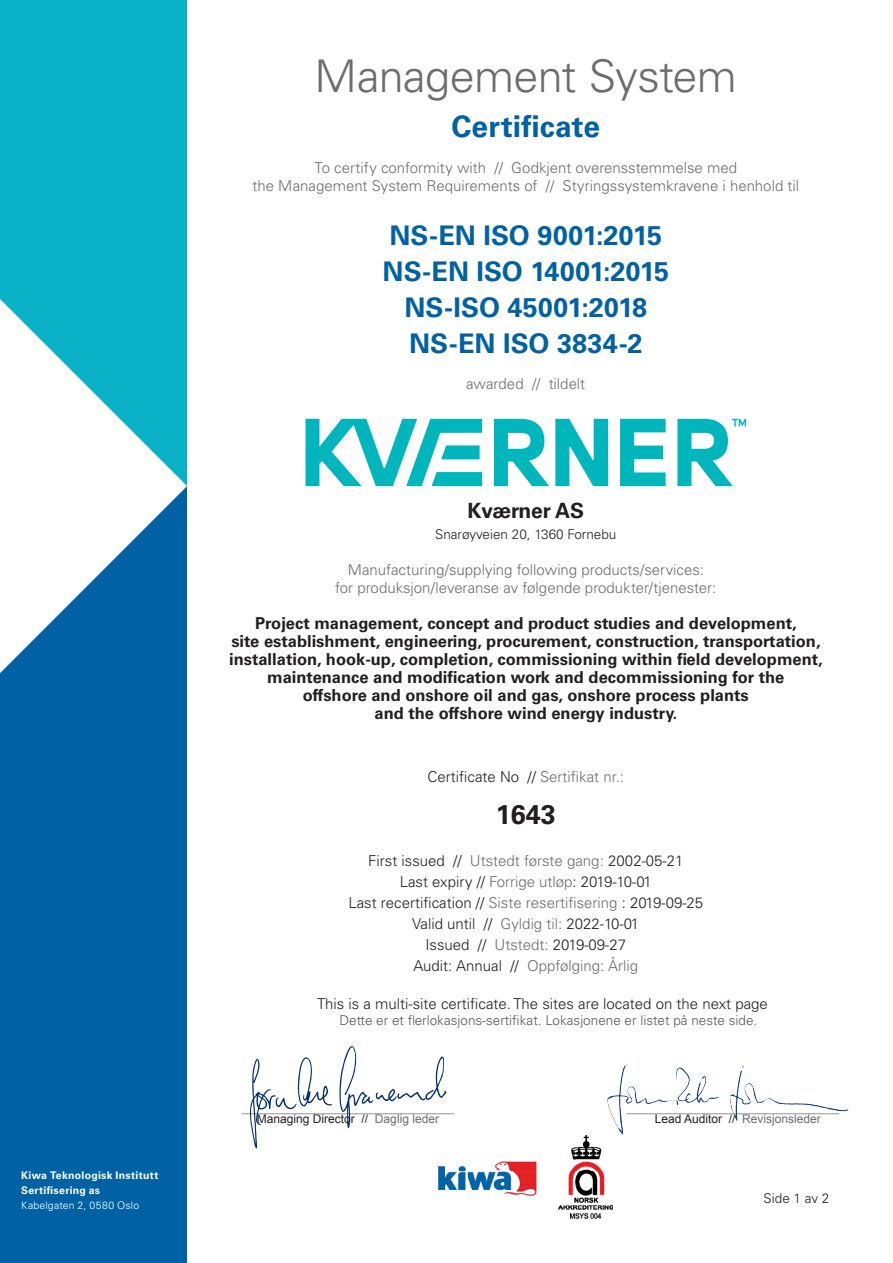
<style>
.page{position:relative;width:893px;height:1263px;background:#fff}
.page>*{position:absolute;margin:0;border:0;box-sizing:border-box;transform-origin:0 0}
.certificate_title{font:300 45px "Univers LT Std";letter-spacing:-.015em;color:#6c6d70}
.certificate{font:700 30px "Univers LT Std";letter-spacing:.005em;color:#0062a5}
.certificate-2{font:700 27px "Univers LT Std";color:#0062a5}
.t1{font:700 27px "Univers LT Std";color:#231f20}
.t2{font:700 21px "Univers LT Std";color:#231f20}
.t3{font:700 16.5px/18px "Univers LT Std";color:#231f20;text-align:center}
.t4{font:300 15px "Univers LT Std";color:#231f20}
.explanation_text{font:300 15px "Univers LT Std";color:#6c6d70}
.t5{font:300 13.5px "Univers LT Std";color:#57585a}
.t6{font:300 13.5px "Univers LT Std";color:#231f20}
.t7{font:12px "Arial";color:#231f20}
.t8{font:12px "Arial";color:#6c6d70}
.t9{font:700 10.5px/15px "Univers LT Std";letter-spacing:.025em;color:#fff}
.t10{font:300 10.5px "Univers LT Std";letter-spacing:.015em;color:#fff}
.s1{color:#6c6d70}
.s2{color:#231f20}
</style>
<div class="page">
<div style="left:0;top:486px;width:187px;height:777px;background:#0062a5"></div>
<div style="left:0;top:0;width:187px;height:486px;background:#09b1c7"></div>
<svg style="left:0;top:299px;width:187px;height:374px;fill:#fff"></svg>
<hr style="left:242px;top:1113px;width:212px;height:1px;background:#939598">
<img style="left:439px;top:1136px;width:174px;height:83px">
<svg style="left:339px;top:1046px;width:107px;height:82px"></svg>
<svg style="left:250px;top:1057px;width:82px;height:91px"></svg>
<img style="left:607px;top:1063px;width:242px;height:72px">
<svg style="left:494px;top:419px;width:55px;height:67px"></svg>
<svg style="left:555px;top:419px;width:53px;height:67px"></svg>
<svg style="left:677px;top:419px;width:69px;height:67px"></svg>
<svg style="left:620px;top:419px;width:46px;height:67px"></svg>
<svg style="left:305px;top:419px;width:177px;height:67px"></svg>
<p class="t9" style="left:21px;top:1168px;width:139px">Kiwa Teknologisk Institutt<br>Sertifisering as</p>
<p class="t10" style="left:21px;top:1199px;width:119px">Kabelgaten 2, 0580 Oslo</p>
<p class="certificate_title" style="left:315px;top:49px;width:424px">Management System</p>
<p class="certificate" style="left:451px;top:109px;width:150px">Certificate</p>
<p class="explanation_text" style="left:314px;top:159px;width:424px">To certify conformity with // Godkjent overensstemmelse med</p>
<p class="explanation_text" style="left:252px;top:177px;width:548px">the Management System Requirements of // Styringssystemkravene i henhold til</p>
<p class="certificate-2" style="left:389px;top:220px;width:274px">NS-EN ISO 9001:2015</p>
<p class="certificate-2" style="left:383px;top:256px;width:288px">NS-EN ISO 14001:2015</p>
<p class="certificate-2" style="left:404px;top:292px;width:244px">NS-ISO 45001:2018</p>
<p class="certificate-2" style="left:409px;top:328px;width:235px">NS-EN ISO 3834-2</p>
<p class="explanation_text" style="left:466px;top:375px;width:120px">awarded // tildelt</p>
<p class="t2" style="left:468px;top:498px;width:118px">Kværner AS</p>
<p class="t6" style="left:435px;top:526px;width:183px">Snarøyveien 20, 1360 Fornebu</p>
<p class="explanation_text" style="left:348px;top:561px;width:358px">Manufacturing/supplying following products/services:</p>
<p class="explanation_text" style="left:335px;top:579px;width:383px">for produksjon/leveranse av følgende produkter/tjenester:</p>
<p class="t3" style="left:255px;top:614px;width:543px">Project management, concept and product studies and development,</p>
<p class="t3" style="left:229px;top:632px;width:595px">site establishment, engineering, procurement, construction, transportation, installation, hook-up, completion, commissioning within field development, maintenance and modification work and decommissioning for the</p>
<p class="t3" style="left:303px;top:686px;width:448px">offshore and onshore oil and gas, onshore process plants</p>
<p class="t3" style="left:374px;top:704px;width:305px">and the offshore wind energy industry.</p>
<p class="t4" style="left:428px;top:768px;width:198px">Certificate No // <span class="s1">Sertifikat nr.:</span></p>
<p class="t1" style="left:496px;top:799px;width:62px">1643</p>
<p class="t4" style="left:368px;top:852px;width:317px">First issued // <span class="s1">Utstedt første gang:</span> 2002-05-21</p>
<p class="t4" style="left:400px;top:873px;width:254px">Last expiry // <span class="s1">Forrige utløp</span>: 2019-10-01</p>
<p class="t4" style="left:348px;top:894px;width:356px">Last recertification // <span class="s1">Siste resertifisering</span> : 2019-09-25</p>
<p class="t4" style="left:412px;top:915px;width:229px">Valid until // <span class="s1">Gyldig til:</span> 2022-10-01</p>
<p class="t4" style="left:425px;top:936px;width:202px">Issued // <span class="s1">Utstedt:</span> 2019-09-27</p>
<p class="explanation_text" style="left:414px;top:957px;width:226px"><span class="s2">Audit: Annual //</span> Oppfølging: Årlig</p>
<p class="t4" style="left:317px;top:994px;width:452px">This is a multi-site certificate. The sites are located on the next page</p>
<p class="t5" style="left:339px;top:1012px;width:419px">Dette er et flerlokasjons-sertifikat. Lokasjonene er listet på neste side.</p>
<p class="t7" style="left:257px;top:1110px;width:184px">Managing Director // <span class="s1">Daglig leder</span></p>
<p class="t8" style="left:655px;top:1110px;width:168px"><span class="s2">Lead Auditor //</span> Revisjonsleder</p>
<p class="t6" style="left:764px;top:1190px;width:67px">Side 1 av 2</p>
</div>
